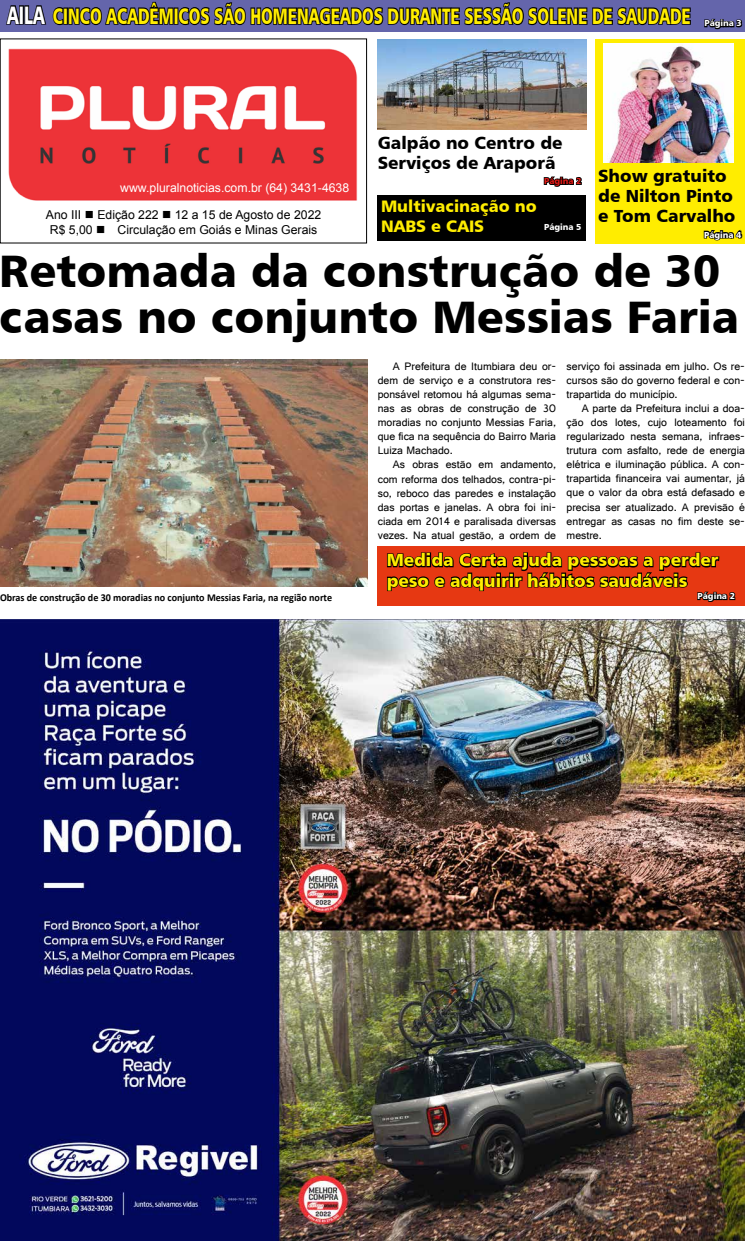
<style>
.page{position:relative;width:745px;height:1241px;background:#fff}
.page>*{position:absolute;margin:0;border:0;box-sizing:border-box;transform-origin:0 0}
.t1{font:45.5px/46.4px "Humanist 777 BT Black B";color:#000}
.t2{font:25.29px "Humanist 777 BT Black B";color:#fff;scale:.65 1}
.t3{font:22.31px "Humanist 777 BT Black B";color:#ffed00;scale:.68 1}
.t4{font:17.5px/20.1px "Humanist 777 BT Black B";color:#000}
.t5{font:17.5px/20.1px "Humanist 777 BT Black B";color:#ffed00}
.t6{font:16.62px/20.1px "Humanist 777 BT Black B";color:#ffed00}
.t7{font:12.25px/14.7px "Arial";color:#000;text-align:center}
.t8{font:12.25px "Arial";color:#fff}
.t9{font:11.38px/14px "Gautami";color:#000;text-align:justify}
.t10{font:700 10.5px "Calibri";color:#000;scale:.96 1}
.t11{font:8.75px "Humanist 777 BT Black B";color:#fff}
.t12{font:8.75px "Humanist 777 BT Black B";color:#e41b18}
</style>
<div class="page">
<div style="left:594px;top:39px;width:150px;height:204px;background:#ffed00"></div>
<div style="left:0;top:0;width:744px;height:31px;background:#6465ab"></div>
<img style="left:8px;top:60px;width:350px;height:140px">
<svg style="left:704px;top:18px;width:39px;height:12px"></svg>
<svg style="left:5px;top:1px;width:686px;height:59px"></svg>
<svg style="left:703px;top:229px;width:39px;height:12px"></svg>
<img style="left:0;top:360px;width:367px;height:226px">
<svg style="left:0;top:579px;width:335px;height:8px;background:#95715a"></svg>
<img style="left:603px;top:43px;width:129px;height:119px">
<img style="left:377px;top:39px;width:208px;height:90px">
<svg style="left:543px;top:176px;width:39px;height:11px"></svg>
<div style="left:377px;top:195px;width:208px;height:46px;background:#000"></div>
<div style="left:377px;top:545px;width:367px;height:60px;background:#e63812"></div>
<svg style="left:386px;top:545px;width:349px;height:57px"></svg>
<img style="left:0;top:619px;width:744px;height:621px">
<h2 class="t2" style="left:7px;top:-1px;width:59px">AILA</h2>
<h3 class="t3" style="left:53px;top:2px;width:938px">CINCO ACADÊMICOS SÃO HOMENAGEADOS DURANTE SESSÃO SOLENE DE SAUDADE</h3>
<p class="t11" style="left:704px;top:18px;width:39px">Página 3</p>
<h3 class="t4" style="left:377px;top:132px;width:186px">Galpão no Centro de<br>Serviços de Araporã</h3>
<p class="t12" style="left:543px;top:175px;width:39px">Página 2</p>
<h3 class="t6" style="left:381px;top:195px;width:157px">Multivacinação no<br>NABS e CAIS</h3>
<h3 class="t4" style="left:597px;top:165px;width:139px">Show gratuito de Nilton Pinto e Tom Carvalho</h3>
<p class="t11" style="left:703px;top:229px;width:39px">Página 4</p>
<h1 class="t1" style="left:0;top:246px;width:740px">Retomada da construção de 30 casas no conjunto Messias Faria</h1>
<p class="t8" style="left:120px;top:179px;width:230px">www.pluralnoticias.com.br (64) 3431-4638</p>
<p class="t7" style="left:46px;top:208px;width:277px">Ano III ■ Edição 222 ■ 12 a 15 de Agosto de 2022<br>R$ 5,00 ■ Circulação em Goiás e Minas Gerais</p>
<p class="t11" style="left:543px;top:221px;width:39px">Página 5</p>
<p class="t10" style="left:0;top:590px;width:347px">Obras de construção de 30 moradias no conjunto Messias Faria, na região norte</p>
<p class="t9" style="left:377px;top:359px;width:180px;text-indent:15px">A Prefeitura de Itumbiara deu or&shy;dem de serviço e a construtora res&shy;ponsável retomou há algumas sema&shy;nas as obras de construção de 30 moradias no conjunto Messias Faria, que fica na sequência do Bairro Maria Luiza Machado.</p>
<p class="t9" style="left:377px;top:457px;width:180px;text-indent:15px">As obras estão em andamento, com reforma dos telhados, contra-pi&shy;so, reboco das paredes e instalação das portas e janelas. A obra foi ini&shy;ciada em 2014 e paralisada diversas vezes. Na atual gestão, a ordem de</p>
<p class="t9" style="left:566px;top:359px;width:180px">serviço foi assinada em julho. Os re&shy;cursos são do governo federal e con&shy;trapartida do município.</p>
<p class="t9" style="left:566px;top:401px;width:180px;text-indent:15px">A parte da Prefeitura inclui a doa&shy;ção dos lotes, cujo loteamento foi regularizado nesta semana, infraes&shy;trutura com asfalto, rede de energia elétrica e iluminação pública. A con&shy;trapartida financeira vai aumentar, já que o valor da obra está defasado e precisa ser atualizado. A previsão é entregar as casas no fim deste se&shy;mestre.</p>
<h3 class="t5" style="left:386px;top:549px;width:333px">Medida Certa ajuda pessoas a perder peso e adquirir hábitos saudáveis</h3>
<p class="t11" style="left:697px;top:590px;width:39px">Página 2</p>
</div>
